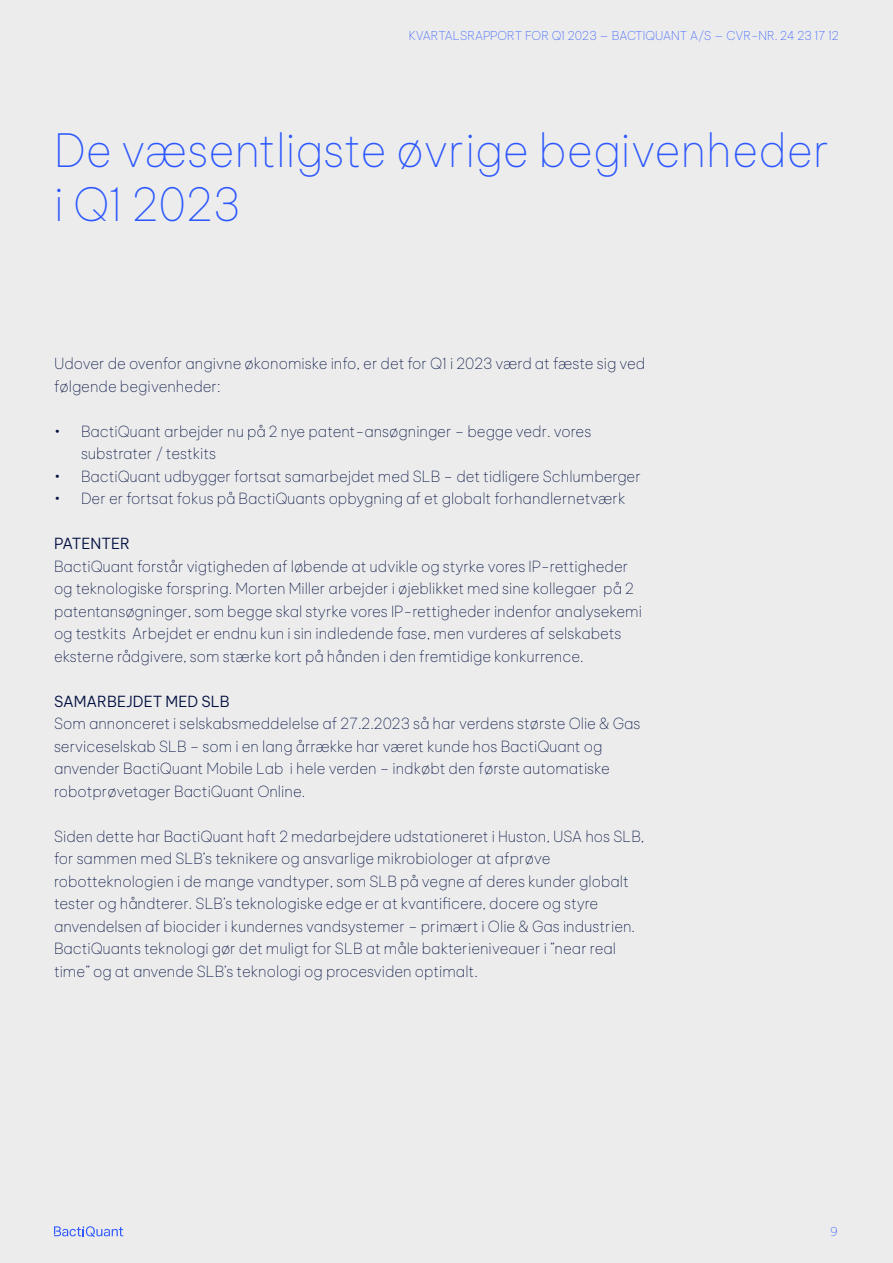
<style>
.page{position:relative;width:893px;height:1263px;background:#fff}
.page>*{position:absolute;margin:0;border:0;box-sizing:border-box;transform-origin:0 0}
.Rubrik_stor{font:100 45px/54px "Be Vietnam Pro";color:#2d58ff}
.Brødtekst{font:100 15px/22.5px "Be Vietnam Pro";color:#000e3f}
.Mellem_Rubrik{font:300 15px "Be Vietnam Pro";color:#000e3f}
.t1{font:100 12px "Be Vietnam Pro";color:#2d58ff}
</style>
<div class="page">
<div style="left:0;top:0;width:892px;height:1263px;background:#ececec"></div>
<svg style="left:54px;top:1226px;width:69px;height:11px"></svg>
<p class="t1" style="left:409px;top:27px;width:432px">KVARTALSRAPPORT FOR Q1 2023 — BACTIQUANT A/S — CVR-NR. 24 23 17 12</p>
<p class="Rubrik_stor" style="left:54px;top:120px;width:777px">De væsentligste øvrige begivenheder i Q1 2023</p>
<p class="Brødtekst" style="left:54px;top:351px;width:593px">Udover de ovenfor angivne økonomiske info, er det for Q1 i 2023 værd at fæste sig ved følgende begivenheder:</p>
<p class="Brødtekst" style="left:81px;top:419px;width:512px;text-indent:-27px">• BactiQuant arbejder nu på 2 nye patent-ansøgninger – begge vedr. vores substrater / testkits</p>
<p class="Brødtekst" style="left:54px;top:464px;width:588px">• BactiQuant udbygger fortsat samarbejdet med SLB – det tidligere Schlumberger</p>
<p class="Brødtekst" style="left:54px;top:486px;width:573px">• Der er fortsat fokus på BactiQuants opbygning af et globalt forhandlernetværk</p>
<p class="Mellem_Rubrik" style="left:54px;top:531px;width:78px">PATENTER</p>
<p class="Brødtekst" style="left:54px;top:554px;width:589px">BactiQuant forstår vigtigheden af løbende at udvikle og styrke vores IP-rettigheder og teknologiske forspring. Morten Miller arbejder i øjeblikket med sine kollegaer på 2 patentansøgninger, som begge skal styrke vores IP-rettigheder indenfor analysekemi og testkits Arbejdet er endnu kun i sin indledende fase, men vurderes af selskabets eksterne rådgivere, som stærke kort på hånden i den fremtidige konkurrence.</p>
<p class="Mellem_Rubrik" style="left:54px;top:689px;width:177px">SAMARBEJDET MED SLB</p>
<p class="Brødtekst" style="left:54px;top:711px;width:588px">Som annonceret i selskabsmeddelelse af 27.2.2023 så har verdens største Olie &amp; Gas serviceselskab SLB – som i en lang årrække har været kunde hos BactiQuant og anvender BactiQuant Mobile Lab i hele verden – indkøbt den første automatiske robotprøvetager BactiQuant Online.</p>
<p class="Brødtekst" style="left:54px;top:824px;width:592px">Siden dette har BactiQuant haft 2 medarbejdere udstationeret i Huston, USA hos SLB, for sammen med SLB’s teknikere og ansvarlige mikrobiologer at afprøve robotteknologien i de mange vandtyper, som SLB på vegne af deres kunder globalt tester og håndterer. SLB’s teknologiske edge er at kvantificere, docere og styre anvendelsen af biocider i kundernes vandsystemer – primært i Olie &amp; Gas industrien.<br>BactiQuants teknologi gør det muligt for SLB at måle bakterieniveauer i ”near real time” og at anvende SLB’s teknologi og procesviden optimalt.</p>
<p class="t1" style="left:830px;top:1222px;width:9px">9</p>
</div>
